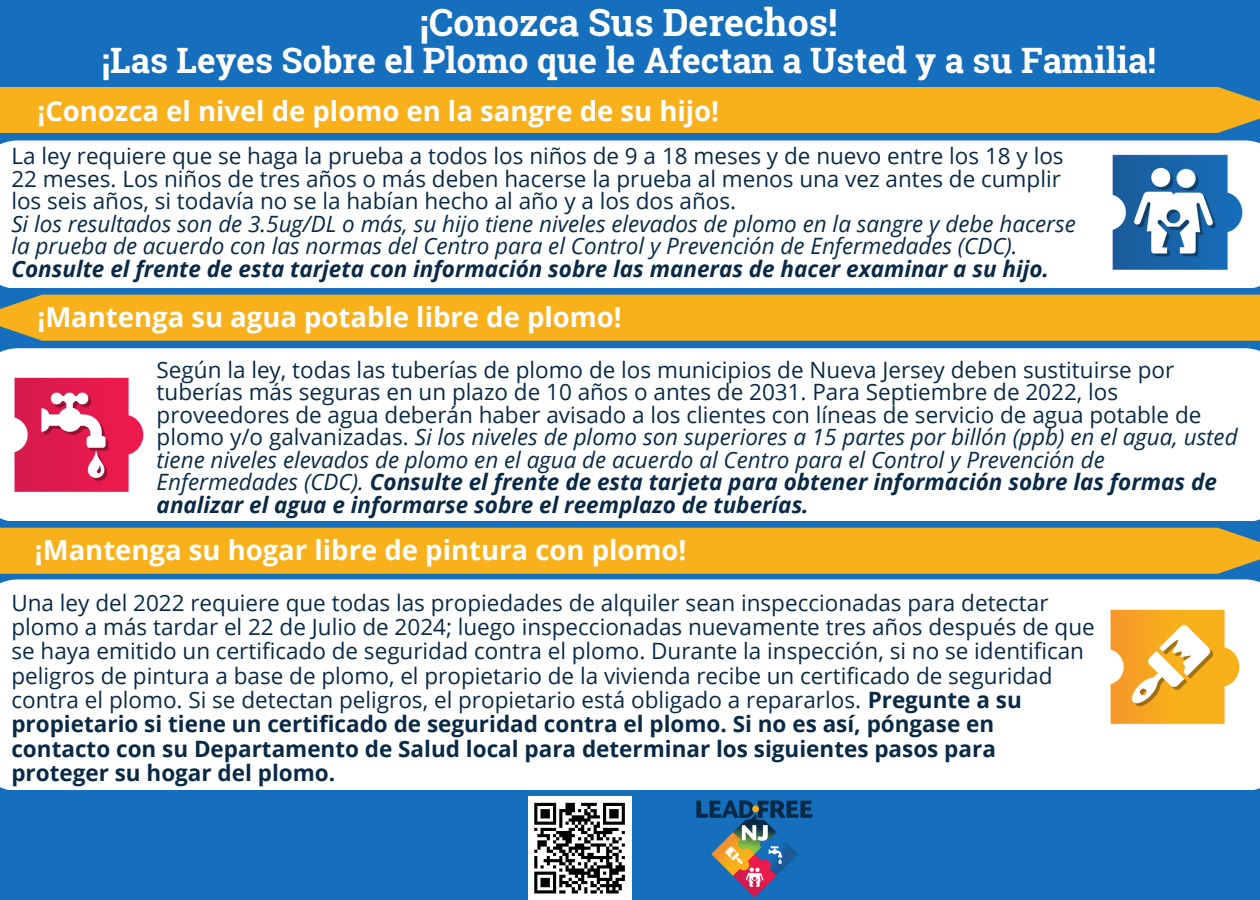
<style>
.page{position:relative;width:1260px;height:900px;background:#166fbc}
.page>*{position:absolute;margin:0;border:0;box-sizing:border-box;transform-origin:0 0}
.t1{font:700 37.5px "Roboto Slab";color:#fff}
.t2{font:700 35px "Roboto Slab";color:#fff}
.t3{font:700 27.5px "Open Sans";color:#fff}
.t4{font:22.5px/22.5px "Open Sans";color:#092a47}
.t5{font:italic 22.5px/22.5px "Open Sans";color:#092a47}
.t6{font:italic 700 22.5px "Open Sans";color:#092a47}
.s1{font-style:italic}
.s2{font-weight:700;font-style:italic}
.s3{font-weight:700}
</style>
<div class="page">
<div style="left:0;top:579px;width:1260px;height:211px;background:#fff"></div>
<div style="left:0;top:87px;width:1260px;height:46px;background:#f9b11b"></div>
<div style="left:528px;top:797px;width:103px;height:103px;background:#fff"></div>
<svg style="left:534px;top:802px;width:91px;height:92px"></svg>
<div style="left:0;top:295px;width:1260px;height:46px;background:#f9b11b"></div>
<div style="left:0;top:528px;width:1260px;height:46px;background:#f9b11b"></div>
<img style="left:696px;top:800px;width:117px;height:98px">
<div style="left:0;top:140px;width:1260px;height:148px;background:#fff"></div>
<img style="left:1101px;top:141px;width:143px;height:143px">
<div style="left:0;top:348px;width:1260px;height:173px;background:#fff"></div>
<img style="left:3px;top:365px;width:141px;height:140px">
<img style="left:1099px;top:597px;width:140px;height:140px">
<h1 class="t1" style="left:420px;top:-4px;width:419px">¡Conozca Sus Derechos!</h1>
<h2 class="t2" style="left:101px;top:36px;width:1056px">¡Las Leyes Sobre el Plomo que le Afectan a Usted y a su Familia!</h2>
<p class="t3" style="left:38px;top:91px;width:683px">¡Conozca el nivel de plomo en la sangre de su hijo!</p>
<p class="t4" style="left:11px;top:144px;width:1054px">La ley requiere que se haga la prueba a todos los niños de 9 a 18 meses y de nuevo entre los 18 y los<br>22 meses. Los niños de tres años o más deben hacerse la prueba al menos una vez antes de cumplir los seis años, si todavía no se la habían hecho al año y a los dos años.</p>
<p class="t5" style="left:11px;top:212px;width:1066px">Si los resultados son de 3.5ug/DL o más, su hijo tiene niveles elevados de plomo en la sangre y debe hacerse la prueba de acuerdo con las normas del Centro para el Control y Prevención de Enfermedades (CDC).</p>
<p class="t6" style="left:11px;top:253px;width:1039px">Consulte el frente de esta tarjeta con información sobre las maneras de hacer examinar a su hijo.</p>
<p class="t3" style="left:38px;top:298px;width:586px">¡Mantenga su agua potable libre de plomo!</p>
<p class="t4" style="left:157px;top:358px;width:1083px">Según la ley, todas las tuberías de plomo de los municipios de Nueva Jersey deben sustituirse por tuberías más seguras en un plazo de 10 años o antes de 2031. Para Septiembre de 2022, los proveedores de agua deberán haber avisado a los clientes con líneas de servicio de agua potable de plomo y/o galvanizadas. <span class="s1">Si los niveles de plomo son superiores a 15 partes por billón (ppb) en el agua, usted tiene niveles elevados de plomo en el agua de acuerdo al Centro para el Control y Prevención de Enfermedades (CDC).</span> <span class="s2">Consulte el frente de esta tarjeta para obtener información sobre las formas de analizar el agua e informarse sobre el reemplazo de tuberías.</span></p>
<p class="t3" style="left:35px;top:531px;width:653px">¡Mantenga su hogar libre de pintura con plomo!</p>
<p class="t4" style="left:11px;top:590px;width:1085px;line-height:24.5px">Una ley del 2022 requiere que todas las propiedades de alquiler sean inspeccionadas para detectar plomo a más tardar el 22 de Julio de 2024; luego inspeccionadas nuevamente tres años después de que se haya emitido un certificado de seguridad contra el plomo. Durante la inspección, si no se identifican peligros de pintura a base de plomo, el propietario de la vivienda recibe un certificado de seguridad contra el plomo. Si se detectan peligros, el propietario está obligado a repararlos. <span class="s3">Pregunte a su propietario si tiene un certificado de seguridad contra el plomo. Si no es así, póngase en contacto con su Departamento de Salud local para determinar los siguientes pasos para proteger su hogar del plomo.</span></p>
</div>
